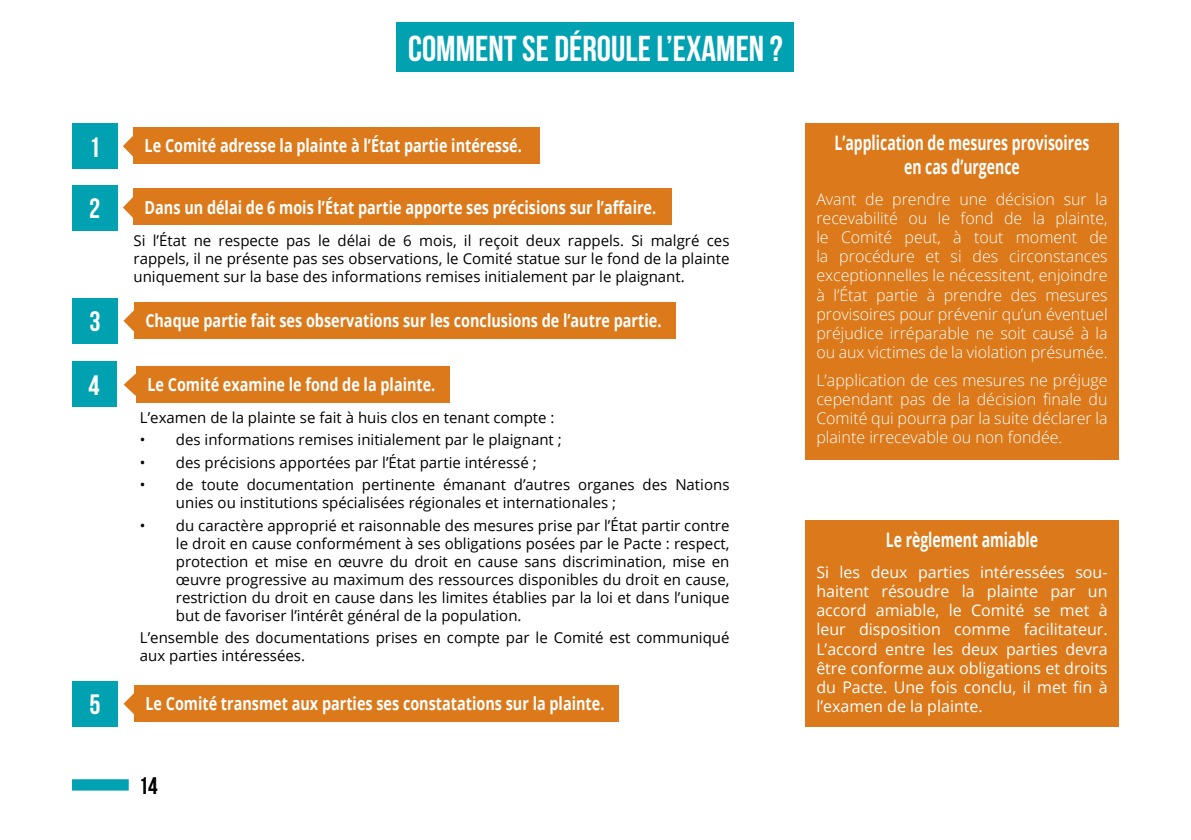
<style>
.page{position:relative;width:1191px;height:840px;background:#fff}
.page>*{position:absolute;margin:0;border:0;box-sizing:border-box;transform-origin:0 0}
.t1{font:36px "Bebas Neue";color:#fff}
.t2{font:28px "Bebas Neue";color:#fff}
.t3{font:24px "Bebas Neue";color:#000}
.t4{font:700 20px/24px "Open Sans";color:#fff;text-align:center;scale:.7 1}
.t5{font:700 18px "Open Sans";color:#fff;scale:.8 1}
.t6{font:300 16px/19.2px "Open Sans";color:#fff;text-align:justify}
.t7{font:16px/19.2px "Open Sans";color:#fff;text-align:justify}
.t8{font:15px/18px "Open Sans";color:#000;text-align:justify}
</style>
<div class="page">
<div style="left:397px;top:22px;width:397px;height:50px;background:#00a2b2"></div>
<div style="left:805px;top:123px;width:314px;height:336px;background:#db791b"></div>
<div style="left:805px;top:519px;width:314px;height:207px;background:#db791b"></div>
<svg style="left:123px;top:136px;width:10px;height:21px"></svg>
<div style="left:133px;top:127px;width:407px;height:36px;background:#db791b"></div>
<div style="left:72px;top:123px;width:45px;height:46px;background:#00a2b2"></div>
<svg style="left:123px;top:197px;width:10px;height:21px"></svg>
<div style="left:133px;top:188px;width:539px;height:37px;background:#db791b"></div>
<div style="left:72px;top:185px;width:45px;height:45px;background:#00a2b2"></div>
<svg style="left:123px;top:310px;width:11px;height:21px"></svg>
<div style="left:134px;top:302px;width:541px;height:36px;background:#db791b"></div>
<div style="left:72px;top:298px;width:46px;height:45px;background:#00a2b2"></div>
<svg style="left:124px;top:374px;width:12px;height:21px"></svg>
<div style="left:136px;top:366px;width:314px;height:37px;background:#db791b"></div>
<div style="left:72px;top:361px;width:44px;height:45px;background:#00a2b2"></div>
<svg style="left:123px;top:693px;width:11px;height:21px"></svg>
<div style="left:134px;top:684px;width:484px;height:36px;background:#db791b"></div>
<div style="left:72px;top:680px;width:46px;height:46px;background:#00a2b2"></div>
<div style="left:72px;top:778px;width:57px;height:12px;background:#00a2b2;border:2px solid #00a2b2"></div>
<h1 class="t1" style="left:408px;top:28px;width:376px">COMMENT SE DÉROULE L’EXAMEN ?</h1>
<h2 class="t2" style="left:89px;top:131px;width:13px">1</h2>
<p class="t5" style="left:145px;top:133px;width:473px">Le Comité adresse la plainte à l’État partie intéressé.</p>
<h2 class="t2" style="left:89px;top:193px;width:13px">2</h2>
<p class="t5" style="left:145px;top:194px;width:641px">Dans un délai de 6 mois l’État partie apporte ses précisions sur l’affaire.</p>
<p class="t8" style="left:134px;top:231px;width:597px">Si l’État ne respecte pas le délai de 6 mois, il reçoit deux rappels. Si malgré ces rappels, il ne présente pas ses observations, le Comité statue sur le fond de la plainte uniquement sur la base des informations remises initialement par le plaignant.</p>
<h2 class="t2" style="left:89px;top:306px;width:13px">3</h2>
<p class="t5" style="left:145px;top:307px;width:646px">Chaque partie fait ses observations sur les conclusions de l’autre partie.</p>
<h2 class="t2" style="left:89px;top:369px;width:13px">4</h2>
<p class="t5" style="left:147px;top:371px;width:361px">Le Comité examine le fond de la plainte.</p>
<p class="t8" style="left:140px;top:407px;width:416px">L’examen de la plainte se fait à huis clos en tenant compte :</p>
<p class="t8" style="left:140px;top:429px;width:423px">• des informations remises initialement par le plaignant ;</p>
<p class="t8" style="left:140px;top:452px;width:398px">• des précisions apportées par l’État partie intéressé ;</p>
<p class="t8" style="left:176px;top:475px;width:555px;text-indent:-36px">• de toute documentation pertinente émanant d’autres organes des Nations unies ou institutions spécialisées régionales et internationales ;</p>
<p class="t8" style="left:176px;top:516px;width:555px;text-indent:-36px">• du caractère approprié et raisonnable des mesures prise par l’État partir contre le droit en cause conformément à ses obligations posées par le Pacte : respect, protection et mise en œuvre du droit en cause sans discrimination, mise en œuvre progressive au maximum des ressources disponibles du droit en cause, restriction du droit en cause dans les limites établies par la loi et dans l’unique but de favoriser l’intérêt général de la population.</p>
<p class="t8" style="left:140px;top:628px;width:591px">L’ensemble des documentations prises en compte par le Comité est communiqué aux parties intéressées.</p>
<h2 class="t2" style="left:89px;top:688px;width:13px">5</h2>
<p class="t5" style="left:145px;top:690px;width:575px">Le Comité transmet aux parties ses constatations sur la plainte.</p>
<h3 class="t3" style="left:139px;top:772px;width:21px">14</h3>
<h3 class="t4" style="left:834px;top:130px;width:366px">L’application de mesures provisoires en cas d’urgence</h3>
<p class="t6" style="left:816px;top:189px;width:293px">Avant de prendre une décision sur la recevabilité ou le fond de la plainte, le Comité peut, à tout moment de la procédure et si des circonstances exceptionnelles le nécessitent, enjoindre à l’État partie à prendre des mesures provisoires pour prévenir qu’un éventuel préjudice irréparable ne soit causé à la ou aux victimes de la violation présumée.</p>
<p class="t6" style="left:816px;top:369px;width:293px">L’application de ces mesures ne préjuge cependant pas de la décision finale du Comité qui pourra par la suite déclarer la plainte irrecevable ou non fondée.</p>
<h3 class="t4" style="left:886px;top:526px;width:219px">Le règlement amiable</h3>
<p class="t7" style="left:816px;top:561px;width:293px">Si les deux parties intéressées sou&shy;haitent résoudre la plainte par un accord amiable, le Comité se met à leur disposition comme facilitateur.<br>L’accord entre les deux parties devra être conforme aux obligations et droits du Pacte. Une fois conclu, il met fin à l’examen de la plainte.</p>
</div>
